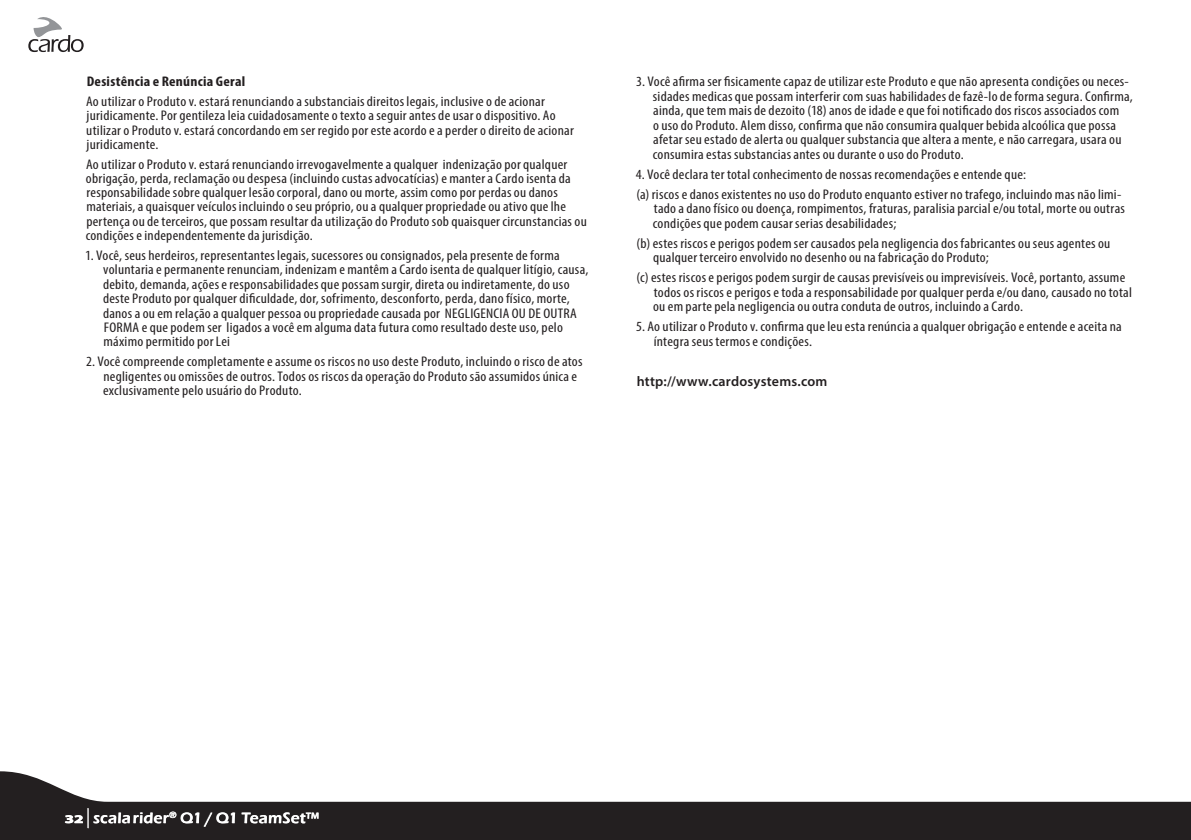
<style>
.page{position:relative;width:1191px;height:840px;background:#fff}
.page>*{position:absolute;margin:0;border:0;box-sizing:border-box;transform-origin:0 0}
.t1{font:700 15px "Eras Book ITC";letter-spacing:.015em;color:#fff}
.t2{font:condensed 14px/14.4px "Myriad Pro";letter-spacing:.015em;color:#231f20;scale:1.1 1}
.t3{font:600 14px "Myriad Pro";letter-spacing:.015em;color:#231f20}
.t4{font:700 condensed 14px "Myriad Pro";letter-spacing:.02em;color:#231f20;scale:1.1 1}
.s1{font-family:"Myriad Pro";font-weight:900;font-size:12px}
.s2{font-family:"Myriad Pro";font-weight:300;font-stretch:condensed;font-size:20px}
</style>
<div class="page">
<svg style="left:28px;top:17px;width:56px;height:35px"></svg>
<svg style="left:0;top:771px;width:1191px;height:68px;fill:#231f20"></svg>
<svg style="left:65px;top:807px;width:254px;height:20px;background:#4a4748"></svg>
<p class="t4" style="left:87px;top:73px;width:146px">Desistência e Renúncia Geral</p>
<p class="t2" style="left:86px;top:94px;width:445px">Ao utilizar o Produto v. estará renunciando a substanciais direitos legais, inclusive o de acionar juridicamente. Por gentileza leia cuidadosamente o texto a seguir antes de usar o dispositivo. Ao utilizar o Produto v. estará concordando em ser regido por este acordo e a perder o direito de acionar juridicamente.</p>
<p class="t2" style="left:86px;top:157px;width:457px">Ao utilizar o Produto v. estará renunciando irrevogavelmente a qualquer indenização por qualquer obrigação, perda, reclamação ou despesa (incluindo custas advocatícias) e manter a Cardo isenta da responsabilidade sobre qualquer lesão corporal, dano ou morte, assim como por perdas ou danos materiais, a quaisquer veículos incluindo o seu próprio, ou a qualquer propriedade ou ativo que lhe pertença ou de terceiros, que possam resultar da utilização do Produto sob quaisquer circunstancias ou condições e independentemente da jurisdição.</p>
<p class="t2" style="left:103px;top:248px;width:443px;text-indent:-18px">1. Você, seus herdeiros, representantes legais, sucessores ou consignados, pela presente de forma voluntaria e permanente renunciam, indenizam e mantêm a Cardo isenta de qualquer litígio, causa, debito, demanda, ações e responsabilidades que possam surgir, direta ou indiretamente, do uso deste Produto por qualquer dificuldade, dor, sofrimento, desconforto, perda, dano físico, morte, danos a ou em relação a qualquer pessoa ou propriedade causada por NEGLIGENCIA OU DE OUTRA FORMA e que podem ser ligados a você em alguma data futura como resultado deste uso, pelo máximo permitido por Lei</p>
<p class="t2" style="left:103px;top:354px;width:437px;text-indent:-17px">2. Você compreende completamente e assume os riscos no uso deste Produto, incluindo o risco de atos negligentes ou omissões de outros. Todos os riscos da operação do Produto são assumidos única e exclusivamente pelo usuário do Produto.</p>
<p class="t2" style="left:653px;top:74px;width:438px;text-indent:-17px">3. Você afirma ser fisicamente capaz de utilizar este Produto e que não apresenta condições ou neces&shy;sidades medicas que possam interferir com suas habilidades de fazê-lo de forma segura. Confirma, ainda, que tem mais de dezoito (18) anos de idade e que foi notificado dos riscos associados com<br>o uso do Produto. Alem disso, confirma que não consumira qualquer bebida alcoólica que possa afetar seu estado de alerta ou qualquer substancia que altera a mente, e não carregara, usara ou consumira estas substancias antes ou durante o uso do Produto.</p>
<p class="t2" style="left:635px;top:164px;width:443px;line-height:20px">4. Você declara ter total conhecimento de nossas recomendações e entende que:<br>(a) riscos e danos existentes no uso do Produto enquanto estiver no trafego, incluindo mas não limi-</p>
<p class="t2" style="left:653px;top:201px;width:431px">tado a dano físico ou doença, rompimentos, fraturas, paralisia parcial e/ou total, morte ou outras condições que podem causar serias desabilidades;</p>
<p class="t2" style="left:653px;top:235px;width:417px;text-indent:-17px">(b) estes riscos e perigos podem ser causados pela negligencia dos fabricantes ou seus agentes ou qualquer terceiro envolvido no desenho ou na fabricação do Produto;</p>
<p class="t2" style="left:653px;top:270px;width:437px;text-indent:-17px">(c) estes riscos e perigos podem surgir de causas previsíveis ou imprevisíveis. Você, portanto, assume todos os riscos e perigos e toda a responsabilidade por qualquer perda e/ou dano, causado no total ou em parte pela negligencia ou outra conduta de outros, incluindo a Cardo.</p>
<p class="t2" style="left:653px;top:319px;width:427px;text-indent:-17px">5. Ao utilizar o Produto v. confirma que leu esta renúncia a qualquer obrigação e entende e aceita na íntegra seus termos e condições.</p>
<p class="t3" style="left:636px;top:372px;width:192px">http://www.cardosystems.com</p>
<p class="t1" style="left:64px;top:808px;width:256px"><span class="s1">32</span> <span class="s2">|</span> scala rider<sup>®</sup> Q1 / Q1 TeamSet™</p>
</div>
